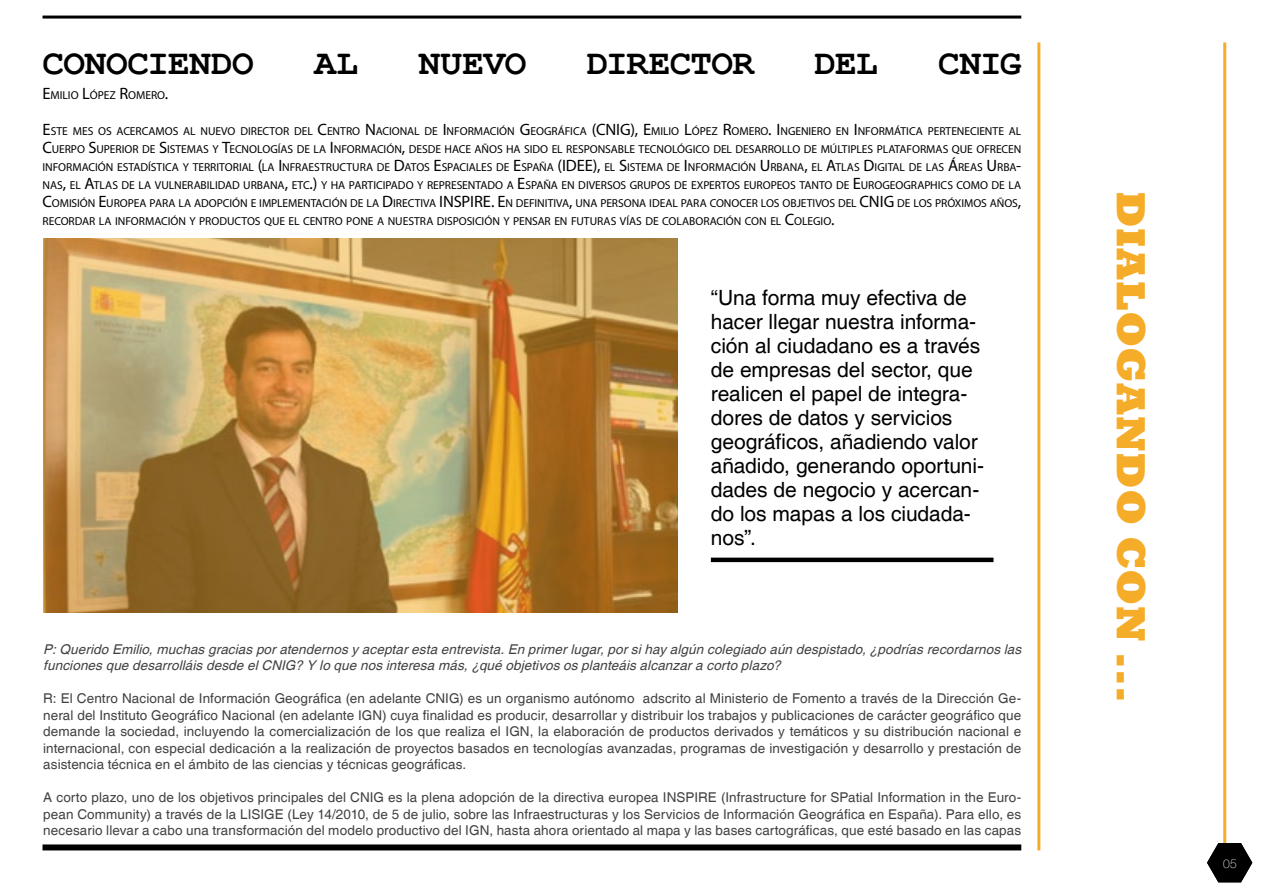
<style>
.page{position:relative;width:1263px;height:893px;background:#fff}
.page>*{position:absolute;margin:0;border:0;box-sizing:border-box;transform-origin:0 0}
.t1{font:800 42px "Rockwell";color:#f5ac28}
.t2{font:700 36px "Courier New";letter-spacing:-.025em;color:#000}
.t3{font:21px/24px "Helvetica";letter-spacing:-.005em;color:#000}
.t4{font:13.5px/16.5px "Helvetica";letter-spacing:.01em;color:#414042;text-align:justify}
.t5{font:italic 13.5px/16.5px "Helvetica";color:#414042}
.t6{font:100 12px "Helve Nue";color:#fff}
.t7{font:11.55px/18px "Myriad Pro";letter-spacing:-.005em;color:#000;text-align:justify}
.s1{font-size:16.5px}
</style>
<div class="page">
<hr style="left:1223px;top:43px;width:3px;height:807px;background:#f5ac28">
<hr style="left:1037px;top:43px;width:3px;height:807px;background:#f5ac28">
<hr style="left:43px;top:16px;width:978px;height:3px;background:#000">
<div style="left:43px;top:844px;width:978px;height:6px;background:#000"></div>
<svg style="left:1207px;top:843px;width:45px;height:39px"></svg>
<hr style="left:711px;top:558px;width:282px;height:4px;background:#000">
<img style="left:43px;top:238px;width:635px;height:374px">
<h2 class="t2" style="left:43px;top:40px;width:43px">CONOCIENDO</h2>
<h2 class="t2" style="left:314px;top:40px;width:23px">AL</h2>
<h2 class="t2" style="left:419px;top:40px;width:23px">NUEVO</h2>
<h2 class="t2" style="left:587px;top:40px;width:22px">DIRECTOR</h2>
<h2 class="t2" style="left:815px;top:40px;width:22px">DEL</h2>
<h2 class="t2" style="left:938px;top:40px;width:85px">CNIG</h2>
<p class="t7" style="left:43px;top:86px;width:127px"><span class="s1">E</span>MILIO <span class="s1">L</span>ÓPEZ <span class="s1">R</span>OMERO<span class="s1">.</span></p>
<p class="t7" style="left:43px;top:122px;width:980px"><span class="s1">E</span>STE MES OS ACERCAMOS AL NUEVO DIRECTOR DEL <span class="s1">C</span>ENTRO <span class="s1">N</span>ACIONAL DE <span class="s1">I</span> NFORMACIÓN <span class="s1">G</span>EOGRÁFICA <span class="s1">(CNIG), E</span>MILIO <span class="s1">L</span>ÓPEZ <span class="s1">R</span>OMERO<span class="s1">. I</span> NGENIERO EN <span class="s1">I</span> NFORMÁTICA PERTENECIENTE AL <span class="s1">C</span>UERPO <span class="s1">S</span>UPERIOR DE <span class="s1">S</span>ISTEMAS Y <span class="s1">T</span>ECNOLOGÍAS DE LA <span class="s1">I</span> NFORMACIÓN<span class="s1">,</span> DESDE HACE AÑOS HA SIDO EL RESPONSABLE TECNOLÓGICO DEL DESARROLLO DE MÚLTIPLES PLATAFORMAS QUE OFRECEN INFORMACIÓN ESTADÍSTICA Y TERRITORIAL <span class="s1">(</span>LA <span class="s1">I</span> NFRAESTRUCTURA DE <span class="s1">D</span>ATOS <span class="s1">E</span>SPACIALES DE <span class="s1">E</span>SPAÑA <span class="s1">(IDEE),</span> EL <span class="s1">S</span>ISTEMA DE <span class="s1">I</span> NFORMACIÓN <span class="s1">U</span> RBANA<span class="s1">,</span> EL <span class="s1">A</span>TLAS <span class="s1">D</span> IGITAL DE LAS <span class="s1">Á</span>REAS <span class="s1">U</span> RBA<span class="s1">-</span>NAS<span class="s1">,</span> EL <span class="s1">A</span>TLAS DE LA VULNERABILIDAD URBANA<span class="s1">,</span> ETC<span class="s1">.)</span> Y HA PARTICIPADO Y REPRESENTADO A <span class="s1">E</span>SPAÑA EN DIVERSOS GRUPOS DE EXPERTOS EUROPEOS TANTO DE <span class="s1">E</span>UROGEOGRAPHICS COMO DE LA <span class="s1">C</span>OMISIÓN <span class="s1">E</span>UROPEA PARA LA ADOPCIÓN E IMPLEMENTACIÓN DE LA <span class="s1">D</span> IRECTIVA <span class="s1">INSPI</span></p>
<p class="t7" style="left:43px;top:194px;width:980px;text-indent:431px"><span class="s1">RE. E</span>N DEFINITIVA<span class="s1">,</span> UNA PERSONA IDEAL PARA CONOCER LOS OBJETIVOS DEL <span class="s1">CNIG</span> DE LOS PRÓXIMOS AÑOS<span class="s1">,<br></span>RECORDAR LA INFORMACIÓN Y PRODUCTOS QUE EL CENTRO PONE A NUESTRA DISPOSICIÓN Y PENSAR EN FUTURAS VÍAS DE COLABORACIÓN CON EL <span class="s1">C</span>OLEG IO<span class="s1">.</span></p>
<p class="t3" style="left:711px;top:286px;width:275px">“Una forma muy efectiva de hacer llegar nuestra informa&shy;ción al ciudadano es a través de empresas del sector, que realicen el papel de integra&shy;dores de datos y servicios geográficos, añadiendo valor añadido, generando oportuni&shy;dades de negocio y acercan&shy;do los mapas a los ciudada&shy;nos”.</p>
<p class="t5" style="left:43px;top:641px;width:983px">P:Querido Emilio,muchasgraciasporatendernosyaceptaresta entrevista.En primerlugar,porsihayalgún colegiado aún despistado,¿podríasrecordarnoslas funcionesque desarrolláisdesde elCNIG? Y lo que nosinteresa más,¿qué objetivososplanteáisalcanzara corto plazo?</p>
<p class="t4" style="left:43px;top:690px;width:979px">R: El Centro Nacional de Información Geográfica (en adelante CNIG) es un organismo autónomo adscrito al Ministerio de Fomento a través de la Dirección Ge&shy;neral del Instituto Geográfico Nacional (en adelante IGN) cuya finalidad es producir, desarrollar y distribuir los trabajos y publicaciones de carácter geográfico que demande la sociedad, incluyendo la comercialización de los que realiza el IGN, la elaboración de productos derivados y temáticos y su distribución nacional e internacional, con especial dedicación a la realización de proyectos basados en tecnologías avanzadas, programas de investigación y desarrollo y prestación de asistencia técnica en el ámbito de las ciencias y técnicas geográficas.</p>
<p class="t4" style="left:43px;top:789px;width:979px">A corto plazo, uno de los objetivos principales del CNIG es la plena adopción de la directiva europea INSPIRE (Infrastructure for SPatial Information in the Euro&shy;pean Community) a través de la LISIGE (Ley 14/2010, de 5 de julio, sobre las Infraestructuras y los Servicios de Información Geográfica en España). Para ello, es necesario llevar a cabo una transformación del modelo productivo del IGN, hasta ahora orientado al mapa y las bases cartográficas, que esté basado en las capas</p>
<h1 class="t1" style="left:1155px;top:191px;width:513px;rotate:90deg">dialogando con ...</h1>
<p class="t6" style="left:1223px;top:856px;width:15px">05</p>
<p class="t6" style="left:1230px;top:856px;width:8px">3</p>
</div>
